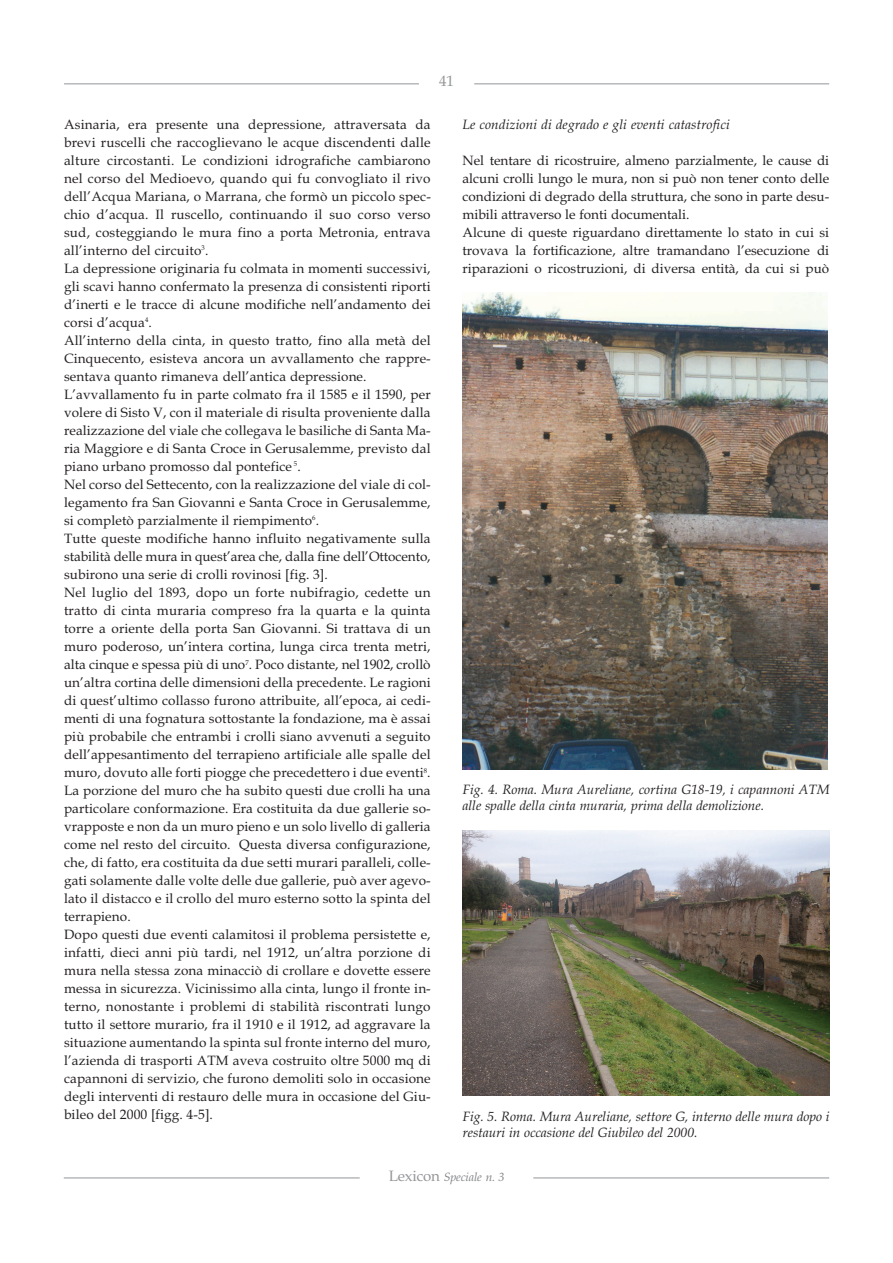
<style>
.page{position:relative;width:893px;height:1263px;background:#fff}
.page>*{position:absolute;margin:0;border:0;box-sizing:border-box;transform-origin:0 0}
.t1{font:15px "Book Antiqua";color:#939598}
.t2{font:13.5px/18px "Book Antiqua";letter-spacing:.01em;color:#231f20;text-align:justify}
.t3{font:italic 13.5px/16.4px "Book Antiqua";color:#231f20}
.t4{font:italic 12px "Book Antiqua";letter-spacing:-.01em;color:#808285}
.s1{font-style:normal;font-size:15px;color:#939598}
</style>
<div class="page">
<hr style="left:64px;top:83px;width:355px;height:1px;background:#939598">
<hr style="left:474px;top:83px;width:355px;height:1px;background:#939598">
<hr style="left:64px;top:1177px;width:296px;height:1px;background:#939598">
<hr style="left:533px;top:1177px;width:296px;height:1px;background:#939598">
<img style="left:462px;top:293px;width:365px;height:476px">
<img style="left:462px;top:831px;width:367px;height:265px">
<p class="t1" style="left:439px;top:75px;width:16px">41</p>
<p class="t2" style="left:64px;top:117px;width:368px">Asinaria, era presente una depressione, attraversata da brevi ruscelli che raccoglievano le acque discendenti dalle alture circostanti. Le condizioni idrografiche cambiarono nel corso del Medioevo, quando qui fu convogliato il rivo dell’Acqua Mariana, o Marrana, che formò un piccolo spec&shy;chio d’acqua. Il ruscello, continuando il suo corso verso sud, costeggiando le mura fino a porta Metronia, entrava all’interno del circuito<sup>3</sup>.</p>
<p class="t2" style="left:64px;top:261px;width:368px">La depressione originaria fu colmata in momenti successivi, gli scavi hanno confermato la presenza di consistenti riporti d’inerti e le tracce di alcune modifiche nell’andamento dei corsi d’acqua<sup>4</sup>.</p>
<p class="t2" style="left:64px;top:333px;width:368px">All’interno della cinta, in questo tratto, fino alla metà del Cinquecento, esisteva ancora un avvallamento che rappre&shy;sentava quanto rimaneva dell’antica depressione.</p>
<p class="t2" style="left:64px;top:387px;width:368px">L’avvallamento fu in parte colmato fra il 1585 e il 1590, per volere di Sisto V, con il materiale di risulta proveniente dalla realizzazione del viale che collegava le basiliche di Santa Ma&shy;ria Maggiore e di Santa Croce in Gerusalemme, previsto dal piano urbano promosso dal pontefice <sup>5</sup>.</p>
<p class="t2" style="left:64px;top:477px;width:368px">Nel corso del Settecento, con la realizzazione del viale di col&shy;legamento fra San Giovanni e Santa Croce in Gerusalemme, si completò parzialmente il riempimento<sup>6</sup>.</p>
<p class="t2" style="left:64px;top:531px;width:368px">Tutte queste modifiche hanno influito negativamente sulla stabilità delle mura in quest’area che, dalla fine dell’Ottocento, subirono una serie di crolli rovinosi [fig. 3].</p>
<p class="t2" style="left:64px;top:585px;width:368px">Nel luglio del 1893, dopo un forte nubifragio, cedette un tratto di cinta muraria compreso fra la quarta e la quinta torre a oriente della porta San Giovanni. Si trattava di un muro poderoso, un’intera cortina, lunga circa trenta metri, alta cinque e spessa più di uno<sup>7</sup>. Poco distante, nel 1902, crollò un’altra cortina delle dimensioni della precedente. Le ragioni di quest’ultimo collasso furono attribuite, all’epoca, ai cedi&shy;menti di una fognatura sottostante la fondazione, ma è assai più probabile che entrambi i crolli siano avvenuti a seguito dell’appesantimento del terrapieno artificiale alle spalle del muro, dovuto alle forti piogge che precedettero i due eventi<sup>8</sup>.</p>
<p class="t2" style="left:64px;top:783px;width:368px">La porzione del muro che ha subito questi due crolli ha una particolare conformazione. Era costituita da due gallerie so&shy;vrapposte e non da un muro pieno e un solo livello di galleria come nel resto del circuito. Questa diversa configurazione, che, di fatto, era costituita da due setti murari paralleli, colle&shy;gati solamente dalle volte delle due gallerie, può aver agevo&shy;lato il distacco e il crollo del muro esterno sotto la spinta del terrapieno.</p>
<p class="t2" style="left:64px;top:927px;width:368px">Dopo questi due eventi calamitosi il problema persistette e, infatti, dieci anni più tardi, nel 1912, un’altra porzione di mura nella stessa zona minacciò di crollare e dovette essere messa in sicurezza. Vicinissimo alla cinta, lungo il fronte in&shy;terno, nonostante i problemi di stabilità riscontrati lungo tutto il settore murario, fra il 1910 e il 1912, ad aggravare la situazione aumentando la spinta sul fronte interno del muro, l’azienda di trasporti ATM aveva costruito oltre 5000 mq di capannoni di servizio, che furono demoliti solo in occasione degli interventi di restauro delle mura in occasione del Giu&shy;bileo del 2000 [figg. 4-5].</p>
<p class="t3" style="left:463px;top:118px;width:269px">Le condizioni di degrado e gli eventi catastrofici</p>
<p class="t2" style="left:463px;top:153px;width:368px">Nel tentare di ricostruire, almeno parzialmente, le cause di alcuni crolli lungo le mura, non si può non tener conto delle condizioni di degrado della struttura, che sono in parte desu&shy;mibili attraverso le fonti documentali.</p>
<p class="t2" style="left:463px;top:225px;width:368px">Alcune di queste riguardano direttamente lo stato in cui si trovava la fortificazione, altre tramandano l’esecuzione di riparazioni o ricostruzioni, di diversa entità, da cui si può</p>
<p class="t3" style="left:463px;top:783px;width:368px">Fig. 4. Roma. Mura Aureliane, cortina G18-19, i capannoni ATM alle spalle della cinta muraria, prima della demolizione.</p>
<p class="t3" style="left:463px;top:1109px;width:368px">Fig. 5. Roma. Mura Aureliane, settore G, interno delle mura dopo i restauri in occasione del Giubileo del 2000.</p>
<p class="t4" style="left:389px;top:1172px;width:117px"><span class="s1">Lexicon</span> Speciale n. 3</p>
</div>
